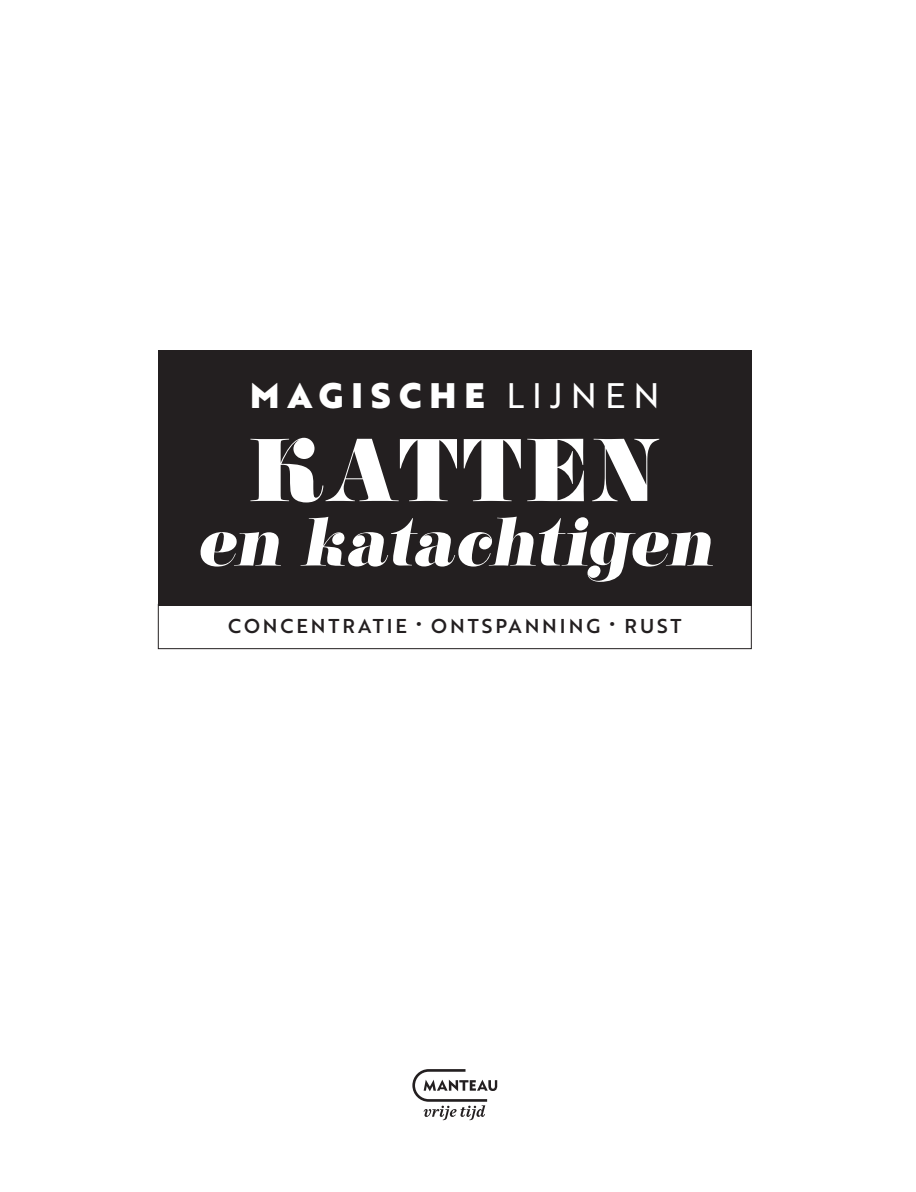
<style>
.page{position:relative;width:916px;height:1192px;background:#fff}
.page>*{position:absolute;margin:0;border:0;box-sizing:border-box;transform-origin:0 0}
.t1{font:92.7px "Carousel Std";letter-spacing:.035em;color:#fff}
.t2{font:italic 70.5px "Carousel Std";color:#fff}
.t3{font:34.5px "Brother 1816 Black";letter-spacing:.23em;color:#fff}
.t4{font:19.5px "Brother 1816 Medium";letter-spacing:.15em;color:#231f20}
.s1{font-family:"Brother 1816 Regular"}
</style>
<div class="page">
<div style="left:158px;top:350px;width:594px;height:255px;background:#231f20"></div>
<div style="left:158px;top:604px;width:593px;height:45px;border:1px solid #231f20"></div>
<svg style="left:412px;top:1069px;width:85px;height:51px"></svg>
<h3 class="t3" style="left:250px;top:369px;width:411px">MAGISCHE <span class="s1">LIJNEN</span></h3>
<h1 class="t1" style="left:250px;top:415px;width:411px">KATTEN</h1>
<h2 class="t2" style="left:196px;top:500px;width:532px">en katachtigen</h2>
<p class="t4" style="left:228px;top:611px;width:455px">CONCENTRATIE • ONTSPANNING • RUST</p>
</div>
